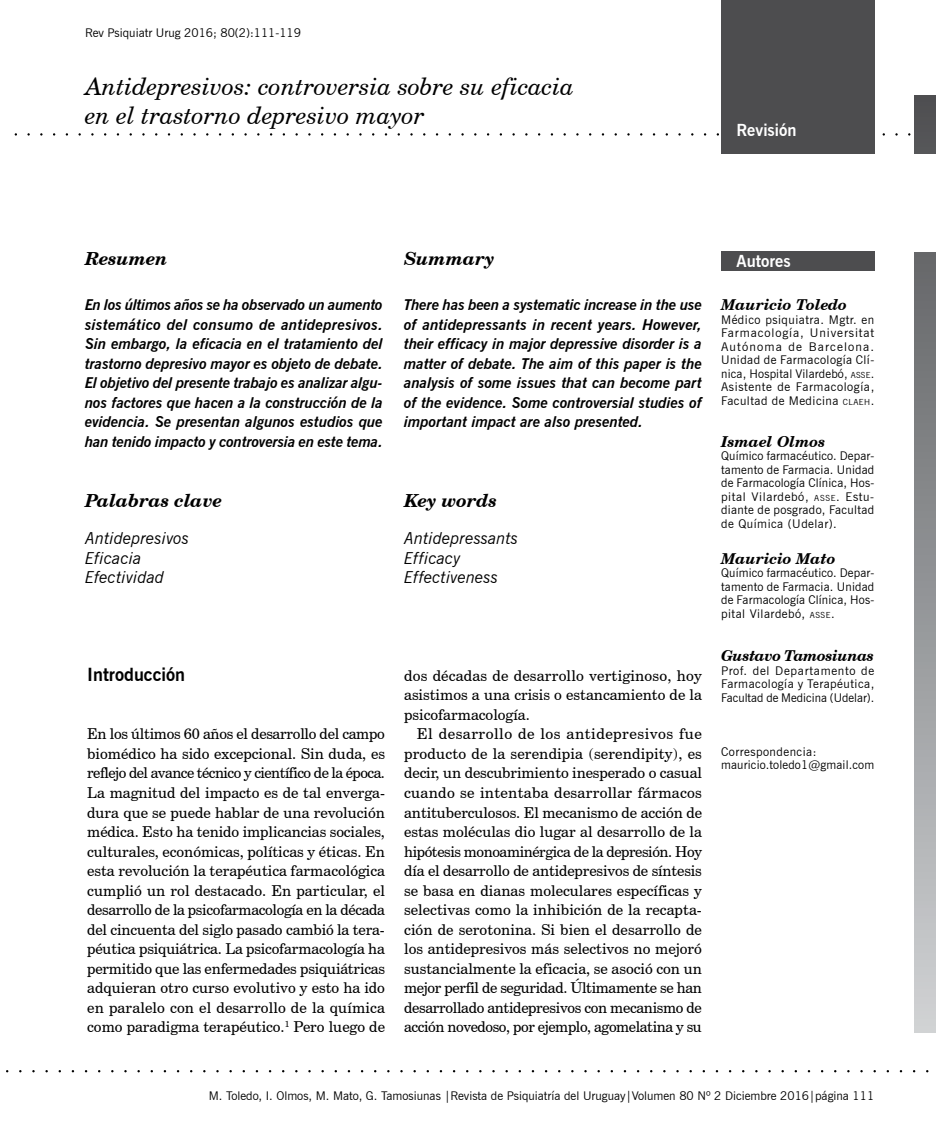
<style>
.page{position:relative;width:936px;height:1132px;background:#fff}
.page>*{position:absolute;margin:0;border:0;box-sizing:border-box;transform-origin:0 0}
.t1{font:italic 24px/28.8px "Century Schoolbook BT";color:#000}
.t2{font:italic 700 18px "Century Schoolbook BT";color:#000}
.t3{font:700 18px "News Gothic BT";color:#000}
.t4{font:italic 16.5px/19.5px "News Gothic BT";color:#000}
.t5{font:700 16.5px "News Gothic BT";color:#fff}
.t6{font:15px/19.5px "Century Schoolbook BT";color:#000;text-align:justify}
.t7{font:italic 700 15px/19.5px "News Gothic BT";color:#000;text-align:justify}
.t8{font:italic 700 15px "Century Schoolbook BT";color:#000}
.t9{font:italic 700 15px "Century Schoolbook BT";letter-spacing:-.025em;color:#000}
.t10{font:12px/13.5px "News Gothic BT";letter-spacing:.015em;color:#000;text-align:justify}
.s1{font-size:8.4px}
.s2{font-style:inherit}
</style>
<div class="page">
<div style="left:721px;top:251px;width:153px;height:20px;background:#4d4d4f"></div>
<svg style="left:914px;top:95px;width:21px;height:936px"></svg>
<div style="left:721px;top:0;width:153px;height:154px;background:#4d4d4f"></div>
<div style="left:903px;top:154px;width:32px;height:97px;background:#fff"></div>
<p class="t10" style="left:85px;top:26px;width:217px">Rev Psiquiatr Urug 2016; 80(2):111-119</p>
<h1 class="t1" style="left:85px;top:72px;width:490px">Antidepresivos: controversia sobre su eficacia en el trastorno depresivo mayor</h1>
<p class="t5" style="left:736px;top:120px;width:61px">Revisión</p>
<p class="t2" style="left:85px;top:247px;width:84px">Resumen</p>
<p class="t7" style="left:85px;top:295px;width:299px">En los últimos años se ha observado un aumento sistemático del consumo de antidepresivos.<br>Sin embargo, la eficacia en el tratamiento del trastorno depresivo mayor es objeto de debate.<br>El objetivo del presente trabajo es analizar algu&shy;nos factores que hacen a la construcción de la evidencia. Se presentan algunos estudios que han tenido impacto y controversia en este tema.</p>
<p class="t2" style="left:85px;top:489px;width:138px">Palabras clave</p>
<p class="t4" style="left:85px;top:528px;width:105px">Antidepresivos<br>Eficacia<br>Efectividad</p>
<p class="t3" style="left:87px;top:663px;width:99px">Introducción</p>
<p class="t6" style="left:87px;top:724px;width:299px">En los últimos 60 años el desarrollo del campo biomédico ha sido excepcional. Sin duda, es reflejo del avance técnico y científico de la época.<br>La magnitud del impacto es de tal enverga&shy;dura que se puede hablar de una revolución médica. Esto ha tenido implicancias sociales, culturales, económicas, políticas y éticas. En esta revolución la terapéutica farmacológica cumplió un rol destacado. En particular, el desarrollo de la psicofarmacología en la década del cincuenta del siglo pasado cambió la tera&shy;péutica psiquiátrica. La psicofarmacología ha permitido que las enfermedades psiquiátricas adquieran otro curso evolutivo y esto ha ido en paralelo con el desarrollo de la química como paradigma terapéutico.<sup>1</sup> Pero luego de</p>
<p class="t2" style="left:404px;top:247px;width:92px">Summary</p>
<p class="t7" style="left:404px;top:295px;width:299px">There has been a systematic increase in the use of antidepressants in recent years. However, their efficacy in major depressive disorder is a matter of debate. The aim of this paper is the analysis of some issues that can become part of the evidence. Some controversial studies of important impact are also presented.</p>
<p class="t2" style="left:404px;top:489px;width:95px">Key words</p>
<p class="t4" style="left:404px;top:528px;width:115px">Antidepressants<br>Efficacy<br>Effectiveness</p>
<p class="t6" style="left:404px;top:665px;width:299px">dos décadas de desarrollo vertiginoso, hoy asistimos a una crisis o estancamiento de la psicofarmacología.</p>
<p class="t6" style="left:404px;top:724px;width:299px;text-indent:13px">El desarrollo de los antidepresivos fue producto de la serendipia (serendipity), es decir, un descubrimiento inesperado o casual cuando se intentaba desarrollar fármacos antituberculosos. El mecanismo de acción de estas moléculas dio lugar al desarrollo de la hipótesis monoaminérgica de la depresión. Hoy día el desarrollo de antidepresivos de síntesis se basa en dianas moleculares específicas y selectivas como la inhibición de la recapta&shy;ción de serotonina. Si bien el desarrollo de los antidepresivos más selectivos no mejoró sustancialmente la eficacia, se asoció con un mejor perfil de seguridad. Últimamente se han desarrollado antidepresivos con mecanismo de acción novedoso, por ejemplo, agomelatina y su</p>
<p class="t5" style="left:736px;top:250px;width:56px">Autores</p>
<p class="t8" style="left:721px;top:295px;width:127px">Mauricio Toledo</p>
<p class="t10" style="left:721px;top:312px;width:155px">Médico psiquiatra. Mgtr. en Farmacología, Universitat Autónoma de Barcelona.<br>Unidad de Farmacología Clí&shy;nica, Hospital Vilardebó, <span class="s1">ASSE</span>.<br>Asistente de Farmacología, Facultad de Medicina <span class="s1">CLAEH</span><span class="s2">.</span></p>
<p class="t8" style="left:721px;top:432px;width:106px">Ismael Olmos</p>
<p class="t10" style="left:721px;top:449px;width:155px">Químico farmacéutico. Depar&shy;tamento de Farmacia. Unidad de Farmacología Clínica, Hos&shy;pital Vilardebó, <span class="s1">ASSE</span>. Estu&shy;diante de posgrado, Facultad de Química (Udelar).</p>
<p class="t8" style="left:721px;top:549px;width:116px">Mauricio Mato</p>
<p class="t10" style="left:721px;top:566px;width:155px">Químico farmacéutico. Depar&shy;tamento de Farmacia. Unidad de Farmacología Clínica, Hos&shy;pital Vilardebó, <span class="s1">ASSE</span>.</p>
<p class="t9" style="left:721px;top:646px;width:155px">Gustavo Tamosiunas</p>
<p class="t10" style="left:721px;top:663px;width:155px">Prof. del Departamento de Farmacología y Terapéutica, Facultad de Medicina (Udelar).</p>
<p class="t10" style="left:721px;top:744px;width:154px">Correspondencia: mauricio.toledo1@gmail.com</p>
<p class="t10" style="left:209px;top:1088px;width:667px">M. Toledo, I. Olmos, M. Mato, G. Tamosiunas |Revista de Psiquiatría del Uruguay|Volumen 80 Nº 2 Diciembre 2016|página 111</p>
</div>
